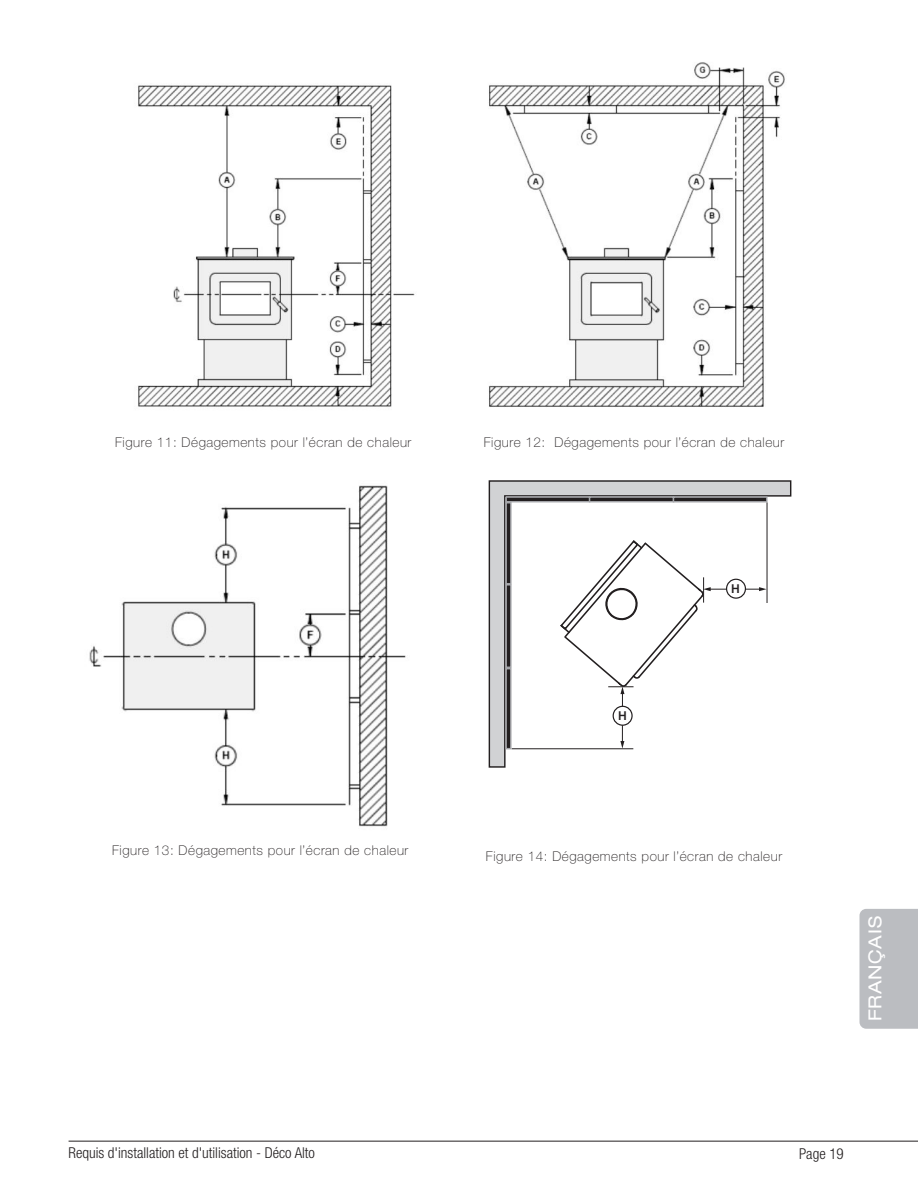
<style>
.page{position:relative;width:918px;height:1188px;background:#fff}
.page>*{position:absolute;margin:0;border:0;box-sizing:border-box;transform-origin:0 0}
.t1{font:expanded 18px "Helvetica Neue LT Std";letter-spacing:.04em;color:#fff}
.t2{font:300 condensed 15px "Helvetica Neue LT Std";color:#231f20}
.t3{font:100 13.5px "Helvetica Neue LT Std";letter-spacing:.04em;color:#231f20}
.t4{font:600 12.9px "Myriad Pro";color:#231f20}
</style>
<div class="page">
<hr style="left:69px;top:1141px;width:849px;height:1px;background:#231f20">
<div style="left:859px;top:909px;width:59px;height:120px;background:#bbbdc1"></div>
<img style="left:138px;top:85px;width:277px;height:322px">
<img style="left:489px;top:62px;width:296px;height:345px">
<img style="left:89px;top:485px;width:317px;height:342px">
<svg style="left:488px;top:480px;width:304px;height:288px"></svg>
<hr style="left:512px;top:748px;width:121px;height:1px;background:#231f20">
<div style="left:613px;top:706px;width:19px;height:19px;background:#fff;border-radius:50%"></div>
<div style="left:613px;top:706px;width:20px;height:20px;border:1px solid #231f20;border-radius:50%"></div>
<div style="left:506px;top:497px;width:84px;height:5px;background:#231f20"></div>
<div style="left:505px;top:496px;width:85px;height:6px;border:1px solid #a5a6aa"></div>
<div style="left:590px;top:497px;width:84px;height:5px;background:#231f20"></div>
<div style="left:589px;top:496px;width:85px;height:6px;border:1px solid #a5a6aa"></div>
<div style="left:674px;top:497px;width:93px;height:5px;background:#231f20"></div>
<div style="left:673px;top:496px;width:95px;height:6px;border:1px solid #a5a6aa"></div>
<div style="left:506px;top:503px;width:5px;height:81px;background:#231f20"></div>
<div style="left:505px;top:502px;width:7px;height:82px;border:1px solid #a5a6aa"></div>
<div style="left:506px;top:585px;width:5px;height:82px;background:#231f20"></div>
<div style="left:505px;top:584px;width:7px;height:84px;border:1px solid #a5a6aa"></div>
<div style="left:506px;top:669px;width:5px;height:80px;background:#231f20"></div>
<div style="left:505px;top:668px;width:7px;height:81px;border:1px solid #a5a6aa"></div>
<hr style="left:767px;top:503px;width:1px;height:100px;background:#231f20">
<svg style="left:559px;top:539px;width:152px;height:155px"></svg>
<div style="left:727px;top:579px;width:18px;height:19px;background:#fff;border-radius:50%"></div>
<div style="left:726px;top:579px;width:20px;height:20px;border:1px solid #231f20;border-radius:50%"></div>
<p class="t3" style="left:115px;top:435px;width:298px">Figure 11: Dégagements pour l’écran de chaleur</p>
<p class="t3" style="left:484px;top:435px;width:302px">Figure 12: Dégagements pour l’écran de chaleur</p>
<p class="t4" style="left:618px;top:708px;width:10px">H</p>
<p class="t4" style="left:731px;top:580px;width:10px">H</p>
<p class="t3" style="left:112px;top:842px;width:298px">Figure 13: Dégagements pour l’écran de chaleur</p>
<p class="t3" style="left:486px;top:848px;width:298px">Figure 14: Dégagements pour l’écran de chaleur</p>
<h1 class="t1" style="left:864px;top:1021px;width:106px;rotate:-90deg">FRANÇAIS</h1>
<p class="t2" style="left:69px;top:1145px;width:248px">Requis d'installation et d'utilisation - Déco Alto</p>
<p class="t2" style="left:799px;top:1145px;width:46px">Page 19</p>
</div>
